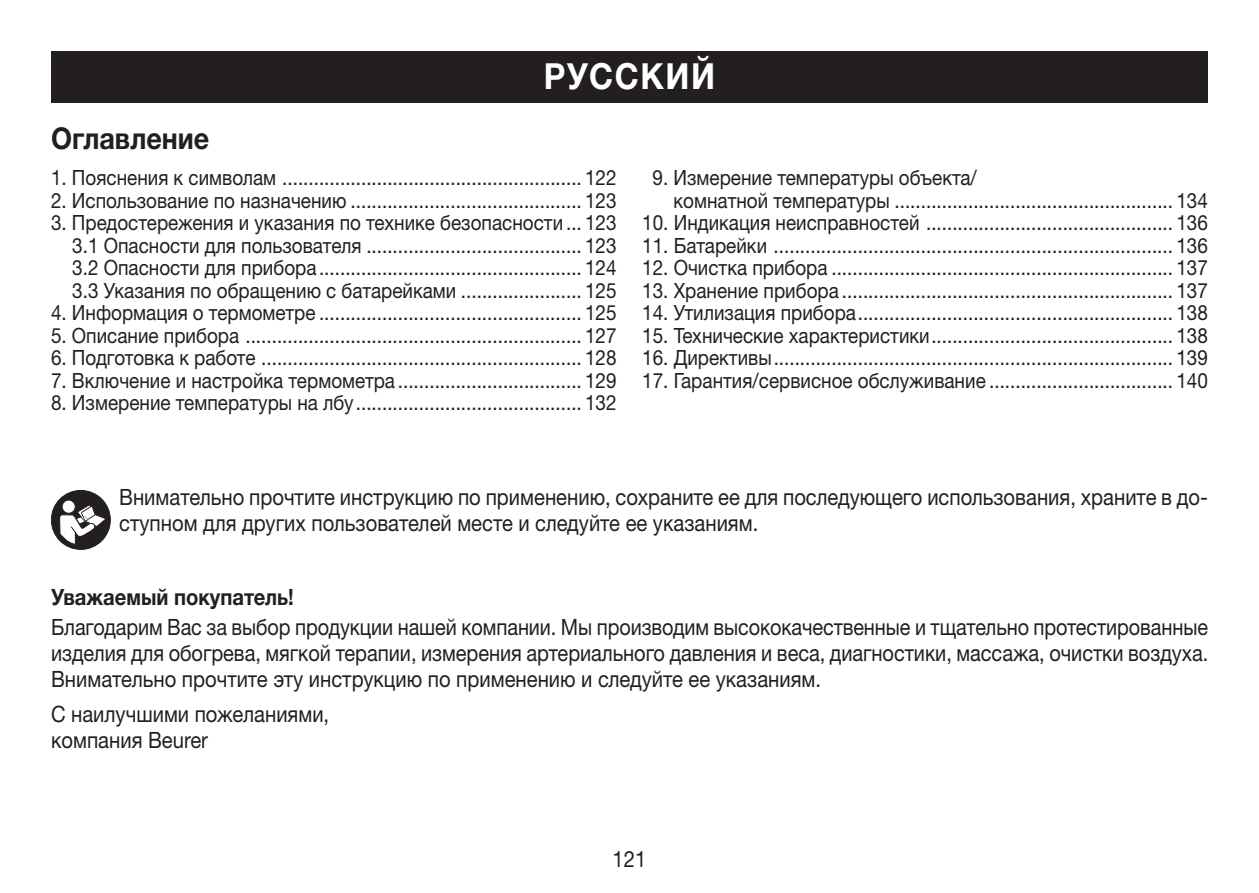
<style>
.page{position:relative;width:1259px;height:893px;background:#fff}
.page>*{position:absolute;margin:0;border:0;box-sizing:border-box;transform-origin:0 0}
.t1{font:700 36px "Helvetica Neue LTW1 G";letter-spacing:.05em;color:#fff;scale:.9 1}
.t2{font:700 30px "Helvetica Neue LTW1 G";color:#231f20;scale:.9 1}
.t3{font:22.5px/26.1px "Helvetica Neue LTW1 G";color:#231f20;text-align:justify;scale:.88 1}
.t4{font:22.5px/26.1px "Helvetica Neue LTW1 G";color:#231f20;scale:.9 1}
.t5{font:700 22.5px "Helvetica Neue LTW1 G";color:#231f20;scale:.9 1}
.t6{font:21px/22.5px "Helvetica Neue LTW1 G";color:#231f20;text-align:justify;scale:.9 1}
</style>
<div class="page">
<div style="left:51px;top:490px;width:59px;height:59px;background:#231f20;border-radius:50%"></div>
<div style="left:51px;top:490px;width:60px;height:60px;border:1px solid #231f20;border-radius:50%"></div>
<svg style="left:62px;top:500px;width:13px;height:13px"></svg>
<div style="left:62px;top:500px;width:14px;height:14px;border:1px solid #231f20;border-radius:50%"></div>
<svg style="left:59px;top:504px;width:48px;height:41px"></svg>
<div style="left:51px;top:51px;width:1157px;height:51px;background:#231f20"></div>
<h1 class="t1" style="left:544px;top:54px;width:192px">РУССКИЙ</h1>
<h2 class="t2" style="left:51px;top:120px;width:177px">Оглавление</h2>
<p class="t6" style="left:51px;top:166px;width:630px">1. Пояснения к символам ......................................................... 122</p>
<p class="t6" style="left:51px;top:189px;width:630px">2. Использование по назначению ............................................ 123</p>
<p class="t6" style="left:72px;top:211px;width:606px;text-indent:-21px">3. Предостережения и указания по технике безопасности ... 123<br>3.1 Опасности для пользователя ......................................... 123<br>3.2 Опасности для прибора .................................................. 124<br>3.3 Указания по обращению с батарейками ....................... 125</p>
<p class="t6" style="left:51px;top:301px;width:630px">4. Информация о термометре .................................................. 125</p>
<p class="t6" style="left:51px;top:324px;width:630px">5. Описание прибора ................................................................ 127</p>
<p class="t6" style="left:51px;top:346px;width:630px">6. Подготовка к работе ............................................................. 128</p>
<p class="t6" style="left:51px;top:369px;width:630px">7. Включение и настройка термометра ................................... 129</p>
<p class="t6" style="left:51px;top:391px;width:630px">8. Измерение температуры на лбу ........................................... 132</p>
<p class="t6" style="left:673px;top:166px;width:595px;text-indent:-21px">9. Измерение температуры объекта/<br>комнатной температуры ..................................................... 134</p>
<p class="t6" style="left:642px;top:211px;width:630px">10. Индикация неисправностей ............................................... 136</p>
<p class="t6" style="left:642px;top:234px;width:630px">11. Батарейки ............................................................................ 136</p>
<p class="t6" style="left:642px;top:256px;width:630px">12. Очистка прибора ................................................................. 137</p>
<p class="t6" style="left:642px;top:279px;width:630px">13. Хранение прибора ............................................................... 137</p>
<p class="t6" style="left:642px;top:301px;width:630px">14. Утилизация прибора ............................................................ 138</p>
<p class="t6" style="left:642px;top:324px;width:630px">15. Технические характеристики .............................................. 138</p>
<p class="t6" style="left:642px;top:346px;width:630px">16. Директивы ............................................................................ 139</p>
<p class="t6" style="left:642px;top:369px;width:630px">17. Гарантия/сервисное обслуживание ................................... 140</p>
<p class="t4" style="left:119px;top:484px;width:1211px">Внимательно прочтите инструкцию по применению, сохраните ее для последующего использования, храните в до&shy;ступном для других пользователей месте и следуйте ее указаниям.</p>
<p class="t5" style="left:51px;top:583px;width:271px">Уважаемый покупатель!</p>
<p class="t3" style="left:51px;top:614px;width:1316px">Благодарим Вас за выбор продукции нашей компании. Мы производим высококачественные и тщательно протестированные изделия для обогрева, мягкой терапии, измерения артериального давления и веса, диагностики, массажа, очистки воздуха.<br>Внимательно прочтите эту инструкцию по применению и следуйте ее указаниям.</p>
<p class="t4" style="left:51px;top:701px;width:311px">С наилучшими пожеланиями, компания Beurer</p>
<p class="t4" style="left:612px;top:846px;width:39px">121</p>
</div>
